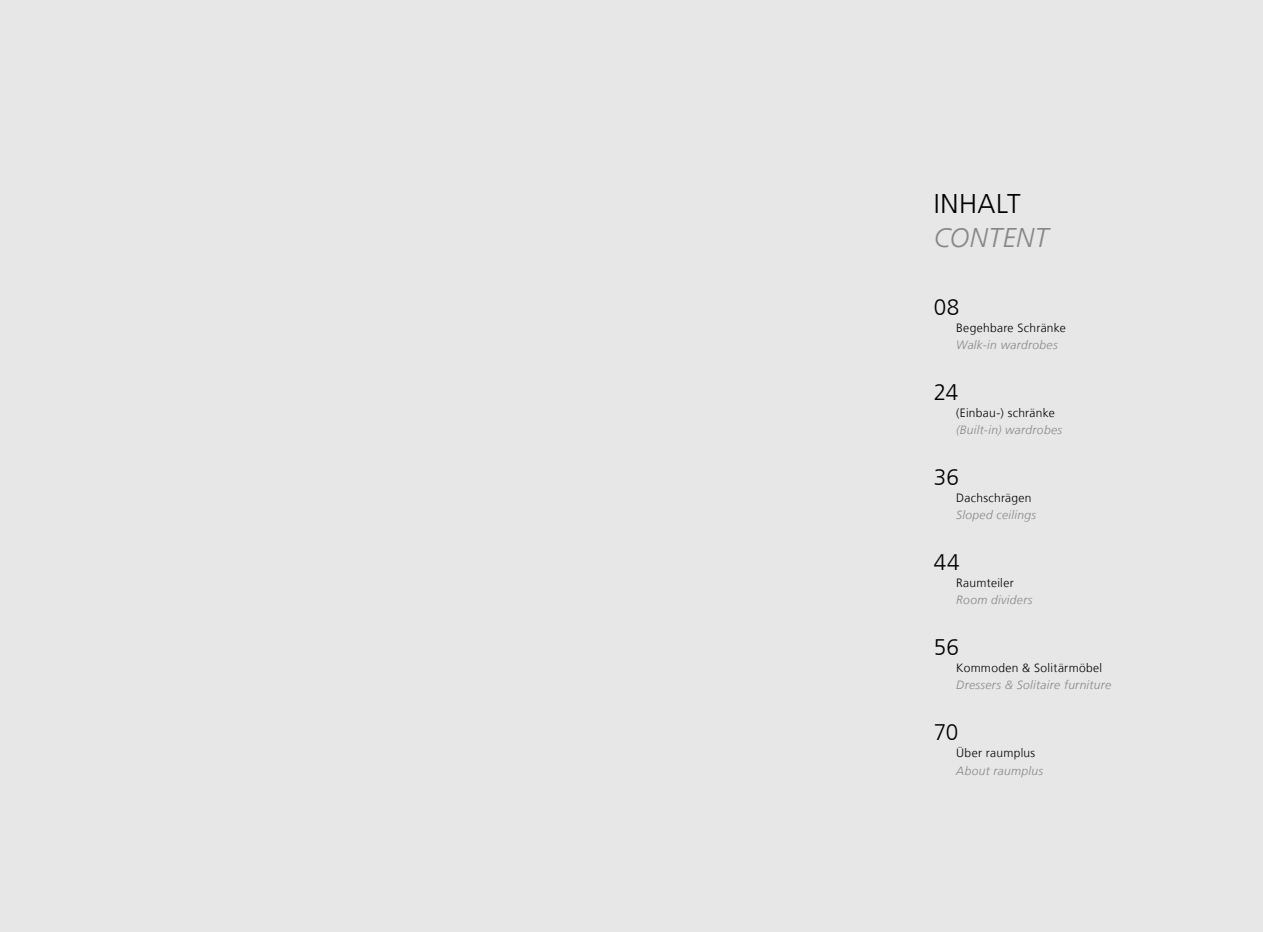
<style>
.page{position:relative;width:1263px;height:932px;background:#fff}
.page>*{position:absolute;margin:0;border:0;box-sizing:border-box;transform-origin:0 0}
.t1{font:italic 300 27px "Frutiger LT";letter-spacing:.02em;color:#878786}
.t2{font:300 27px "Frutiger LT";letter-spacing:.02em;color:#000}
.t3{font:300 22.5px "Frutiger LT";letter-spacing:.01em;color:#000}
.t4{font:italic 300 12px "Frutiger LT";letter-spacing:.03em;color:#878786}
.t5{font:300 12px "Frutiger LT";letter-spacing:.025em;color:#000}
</style>
<div class="page">
<div style="left:0;top:0;width:1263px;height:931px;background:#e7e7e7"></div>
<h1 class="t2" style="left:934px;top:188px;width:88px">INHALT</h1>
<h1 class="t1" style="left:934px;top:222px;width:116px">CONTENT</h1>
<h2 class="t3" style="left:934px;top:294px;width:27px">08</h2>
<p class="t5" style="left:956px;top:321px;width:111px">Begehbare Schränke</p>
<p class="t4" style="left:956px;top:338px;width:103px">Walk-in wardrobes</p>
<h2 class="t3" style="left:934px;top:379px;width:26px">24</h2>
<p class="t5" style="left:956px;top:406px;width:100px">(Einbau-) schränke</p>
<p class="t4" style="left:956px;top:423px;width:107px">(Built-in) wardrobes</p>
<h2 class="t3" style="left:934px;top:464px;width:27px">36</h2>
<p class="t5" style="left:956px;top:491px;width:77px">Dachschrägen</p>
<p class="t4" style="left:956px;top:508px;width:81px">Sloped ceilings</p>
<h2 class="t3" style="left:934px;top:549px;width:28px">44</h2>
<p class="t5" style="left:956px;top:576px;width:59px">Raumteiler</p>
<p class="t4" style="left:956px;top:593px;width:78px">Room dividers</p>
<h2 class="t3" style="left:934px;top:634px;width:27px">56</h2>
<p class="t5" style="left:956px;top:661px;width:147px">Kommoden &amp; Solitärmöbel</p>
<p class="t4" style="left:956px;top:678px;width:157px">Dressers &amp; Solitaire furniture</p>
<h2 class="t3" style="left:934px;top:719px;width:26px">70</h2>
<p class="t5" style="left:956px;top:746px;width:80px">Über raumplus</p>
<p class="t4" style="left:956px;top:763px;width:88px">About raumplus</p>
</div>
